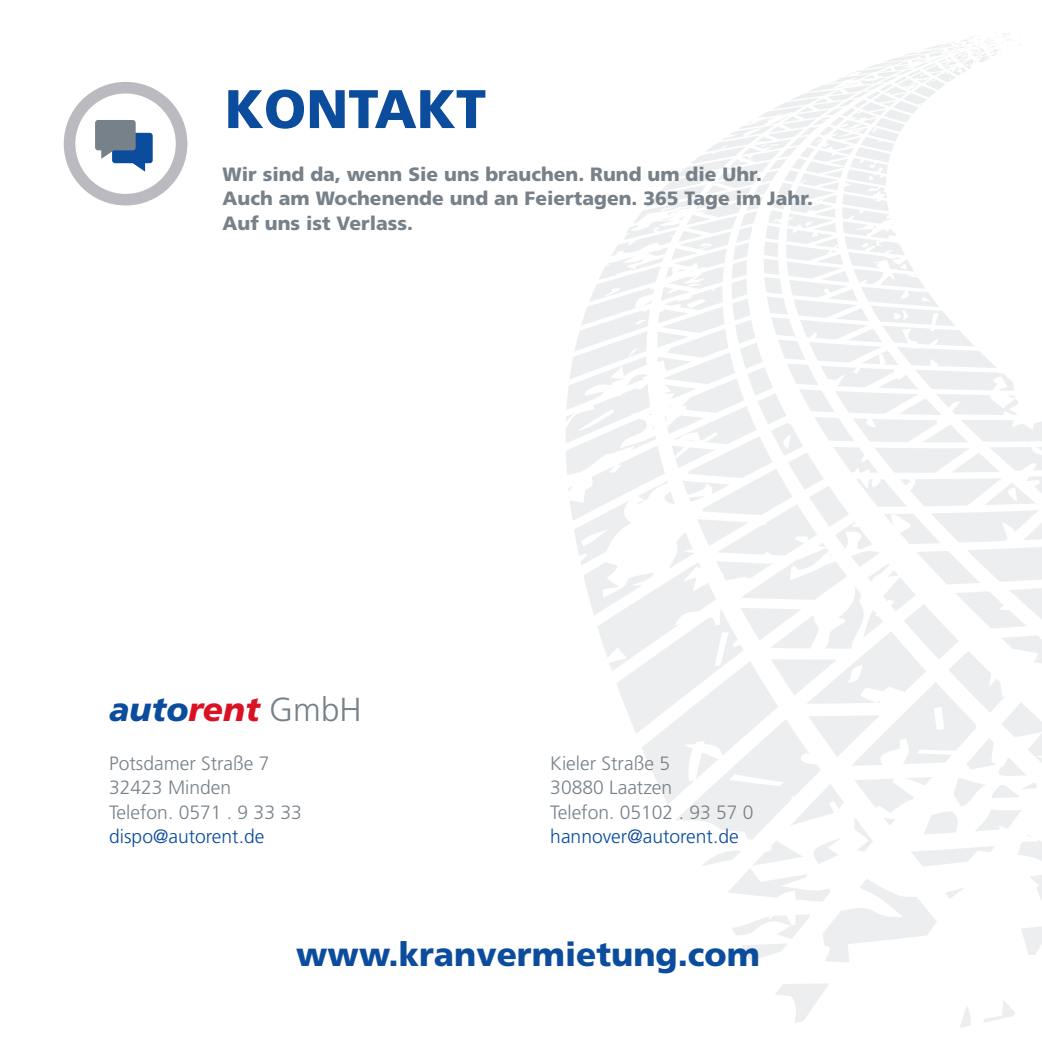
<style>
.page{position:relative;width:1042px;height:1042px;background:#fff}
.page>*{position:absolute;margin:0;border:0;box-sizing:border-box;transform-origin:0 0}
.t1{font:900 54.25px "Frutiger";color:#0b4c9d}
.t2{font:900 33.25px "Frutiger";color:#0b4c9d}
.t3{font:italic 900 33.25px "Frutiger";color:#0b4c9d}
.t4{font:900 19.25px/24.5px "Frutiger";color:#778189}
.t5{font:300 19.25px "Frutiger";color:#778189}
.t6{font:300 19.25px "Frutiger";color:#0b4c9d}
.s1{color:#da1122}
.s2{font-weight:300;font-style:normal;color:#778189}
</style>
<div class="page">
<svg style="left:566px;top:33px;width:476px;height:995px"></svg>
<svg style="left:64px;top:82px;width:123px;height:123px"></svg>
<h1 class="t1" style="left:225px;top:76px;width:263px">KONTAKT</h1>
<p class="t4" style="left:223px;top:161px;width:592px">Wir sind da, wenn Sie uns brauchen. Rund um die Uhr.<br>Auch am Wochenende und an Feiertagen. 365 Tage im Jahr.<br>Auf uns ist Verlass.</p>
<h2 class="t3" style="left:109px;top:689px;width:254px">auto<span class="s1">rent</span> <span class="s2">GmbH</span></h2>
<p class="t5" style="left:109px;top:752px;width:162px">Potsdamer Straße 7</p>
<p class="t5" style="left:550px;top:752px;width:121px">Kieler Straße 5</p>
<p class="t5" style="left:109px;top:777px;width:123px">32423 Minden</p>
<p class="t5" style="left:550px;top:777px;width:123px">30880 Laatzen</p>
<p class="t5" style="left:109px;top:801px;width:194px">Telefon. 0571 . 9 33 33</p>
<p class="t5" style="left:550px;top:801px;width:205px">Telefon. 05102 . 93 57 0</p>
<p class="t6" style="left:109px;top:826px;width:157px">dispo@autorent.de</p>
<p class="t6" style="left:550px;top:826px;width:190px">hannover@autorent.de</p>
<h2 class="t2" style="left:296px;top:934px;width:465px">www.kranvermietung.com</h2>
</div>
